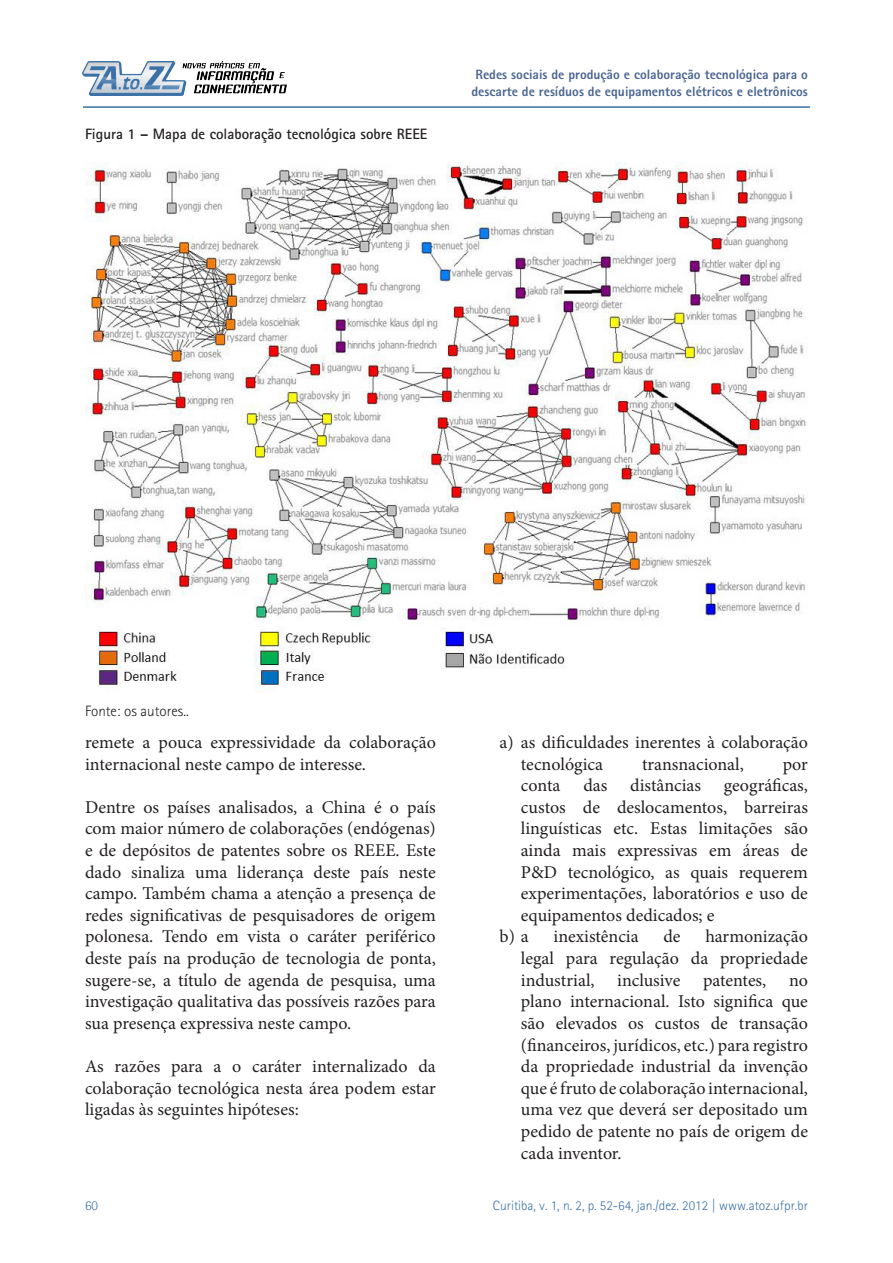
<style>
.page{position:relative;width:893px;height:1263px;background:#fff}
.page>*{position:absolute;margin:0;border:0;box-sizing:border-box;transform-origin:0 0}
.t1{font:18px/21.6px "Minion Pro";color:#231f20;text-align:justify}
.t2{font:700 15px "AT Rotis Sans Serif";color:#231f20}
.t3{font:300 15px "AT Rotis Sans Serif";color:#231f20}
.t4{font:800 13.5px/16.2px "AT Rotis Sans Serif";color:#4a6491}
.t5{font:300 13.5px "AT Rotis Sans Serif";color:#3a71a6}
</style>
<div class="page">
<hr style="left:83px;top:106px;width:727px;height:2px;background:#3a71a6">
<img style="left:83px;top:62px;width:204px;height:34px">
<img style="left:85px;top:162px;width:721px;height:531px">
<p class="t2" style="left:85px;top:125px;width:344px">Figura 1 – Mapa de colaboração tecnológica sobre REEE</p>
<p class="t4" style="left:471px;top:67px;width:338px">Redes sociais de produção e colaboração tecnológica para o descarte de resíduos de equipamentos elétricos e eletrônicos</p>
<p class="t3" style="left:85px;top:702px;width:105px">Fonte: os autores..</p>
<p class="t1" style="left:85px;top:732px;width:352px">remete a pouca expressividade da colaboração internacional neste campo de interesse.</p>
<p class="t1" style="left:85px;top:796px;width:352px">Dentre os países analisados, a China é o país com maior número de colaborações (endógenas) e de depósitos de patentes sobre os REEE. Este dado sinaliza uma liderança deste país neste campo. Também chama a atenção a presença de redes significativas de pesquisadores de origem polonesa. Tendo em vista o caráter periférico deste país na produção de tecnologia de ponta, sugere-se, a título de agenda de pesquisa, uma investigação qualitativa das possíveis razões para sua presença expressiva neste campo.</p>
<p class="t1" style="left:85px;top:1056px;width:352px">As razões para a o caráter internalizado da colaboração tecnológica nesta área podem estar ligadas às seguintes hipóteses:</p>
<p class="t1" style="left:521px;top:732px;width:289px;text-indent:-21px">a) as dificuldades inerentes à colaboração tecnológica</p>
<p class="t1" style="left:642px;top:753px;width:103px">transnacional,</p>
<p class="t1" style="left:783px;top:753px;width:27px">por</p>
<p class="t1" style="left:521px;top:775px;width:289px;text-indent:203px">geográficas, custos de deslocamentos, barreiras linguísticas etc. Estas limitações são ainda mais expressivas em áreas de P&amp;D tecnológico, as quais requerem experimentações, laboratórios e uso de equipamentos dedicados; e</p>
<p class="t1" style="left:500px;top:926px;width:31px">b) a</p>
<p class="t1" style="left:553px;top:926px;width:87px">inexistência</p>
<p class="t1" style="left:663px;top:926px;width:19px">de</p>
<p class="t1" style="left:521px;top:775px;width:41px">conta</p>
<p class="t1" style="left:583px;top:775px;width:26px">das</p>
<p class="t1" style="left:630px;top:775px;width:72px">distâncias</p>
<p class="t1" style="left:521px;top:926px;width:288px;text-indent:184px">harmonização legal para regulação da propriedade industrial,</p>
<p class="t1" style="left:617px;top:969px;width:65px">inclusive</p>
<p class="t1" style="left:703px;top:969px;width:65px">patentes,</p>
<p class="t1" style="left:521px;top:969px;width:289px;text-indent:268px">no plano internacional. Isto significa que são elevados os custos de transação (financeiros, jurídicos, etc.) para registro da propriedade industrial da invenção que é fruto de colaboração internacional, uma vez que deverá ser depositado um pedido de patente no país de origem de cada inventor.</p>
<p class="t5" style="left:85px;top:1197px;width:14px">60</p>
<p class="t5" style="left:493px;top:1197px;width:316px">Curitiba, v. 1, n. 2, p. 52-64, jan./dez. 2012 | www.atoz.ufpr.br</p>
</div>
